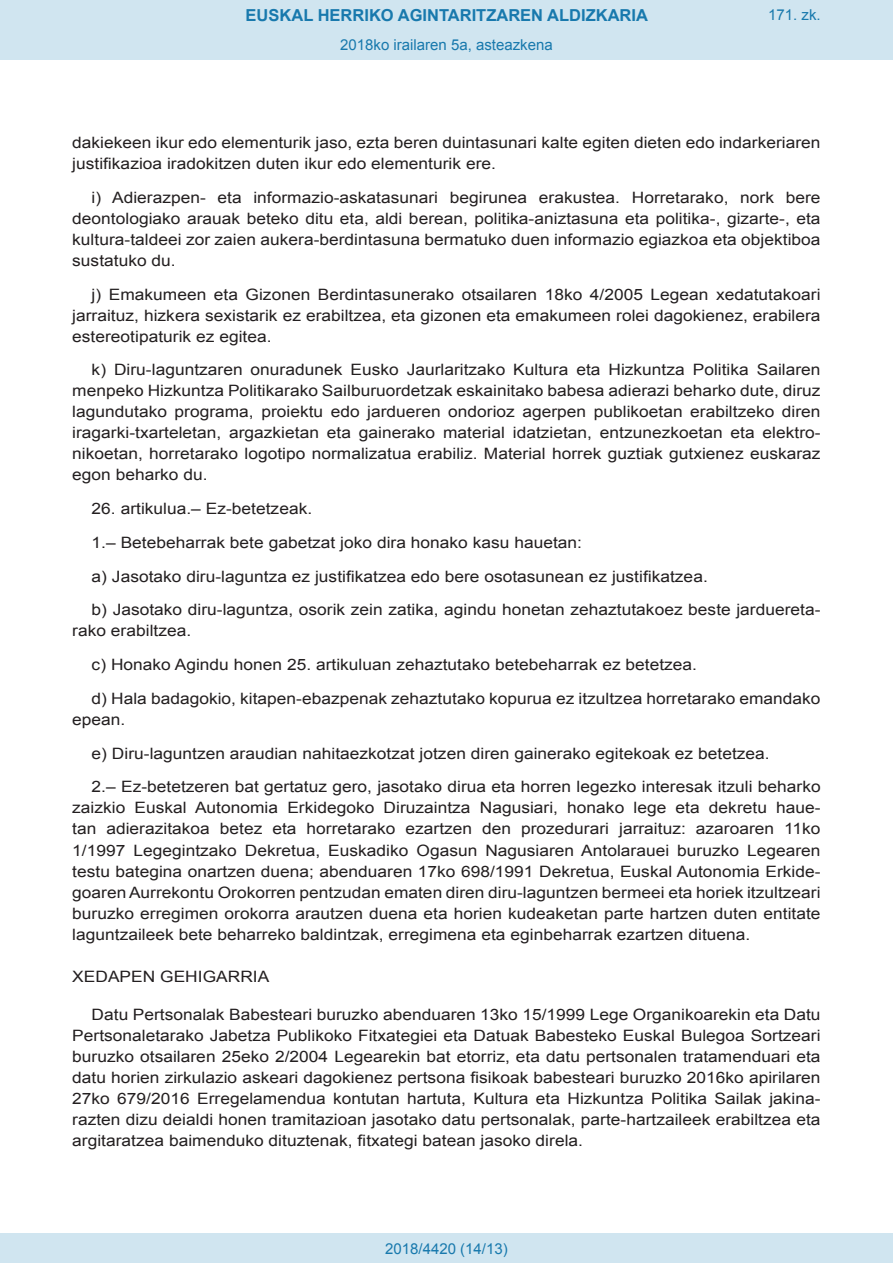
<style>
.page{position:relative;width:893px;height:1263px;background:#fff}
.page>*{position:absolute;margin:0;border:0;box-sizing:border-box;transform-origin:0 0}
.t1{font:700 16.5px "Arial";color:#1879ad}
.BOPVDetalle{font:15.6px/21px "Arial";color:#231f20;text-align:justify;scale:1.11 1}
.BOPVDisposicionTitul{font:15.6px "Arial";color:#231f20;scale:1.11 1}
.Paginacion_Centro{font:15px "Arial";color:#1879ad}
</style>
<div class="page">
<div style="left:0;top:0;width:893px;height:60px;background:#d0e5f0"></div>
<div style="left:0;top:1233px;width:893px;height:30px;background:#d0e5f0"></div>
<p class="t1" style="left:246px;top:4px;width:404px">EUSKAL HERRIKO AGINTARITZAREN ALDIZKARIA</p>
<p class="Paginacion_Centro" style="left:340px;top:35px;width:214px">2018ko irailaren 5a, asteazkena</p>
<p class="Paginacion_Centro" style="left:768px;top:5px;width:54px">171. zk.</p>
<p class="BOPVDetalle" style="left:72px;top:132px;width:676px">dakiekeen ikur edo elementurik jaso, ezta beren duintasunari kalte egiten dieten edo indarkeriaren justifikazioa iradokitzen duten ikur edo elementurik ere.</p>
<p class="BOPVDetalle" style="left:72px;top:187px;width:676px;text-indent:19px">i) Adierazpen- eta informazio-askatasunari begirunea erakustea. Horretarako, nork bere deontologiako arauak beteko ditu eta, aldi berean, politika-aniztasuna eta politika-, gizarte-, eta kultura-taldeei zor zaien aukera-berdintasuna bermatuko duen informazio egiazkoa eta objektiboa sustatuko du.</p>
<p class="BOPVDetalle" style="left:72px;top:284px;width:676px;text-indent:19px">j) Emakumeen eta Gizonen Berdintasunerako otsailaren 18ko 4/2005 Legean xedatutakoari jarraituz, hizkera sexistarik ez erabiltzea, eta gizonen eta emakumeen rolei dagokienez, erabilera estereotipaturik ez egitea.</p>
<p class="BOPVDetalle" style="left:72px;top:360px;width:676px;text-indent:19px">k) Diru-laguntzaren onuradunek Eusko Jaurlaritzako Kultura eta Hizkuntza Politika Sailaren menpeko Hizkuntza Politikarako Sailburuordetzak eskainitako babesa adierazi beharko dute, diruz lagundutako programa, proiektu edo jardueren ondorioz agerpen publikoetan erabiltzeko diren iragarki-txarteletan, argazkietan eta gainerako material idatzietan, entzunezkoetan eta elektro&shy;nikoetan, horretarako logotipo normalizatua erabiliz. Material horrek guztiak gutxienez euskaraz egon beharko du.</p>
<p class="BOPVDetalle" style="left:92px;top:498px;width:200px">26. artikulua.– Ez-betetzeak.</p>
<p class="BOPVDetalle" style="left:92px;top:532px;width:443px">1.– Betebeharrak bete gabetzat joko dira honako kasu hauetan:</p>
<p class="BOPVDetalle" style="left:92px;top:566px;width:557px">a) Jasotako diru-laguntza ez justifikatzea edo bere osotasunean ez justifikatzea.</p>
<p class="BOPVDetalle" style="left:72px;top:600px;width:676px;text-indent:19px">b) Jasotako diru-laguntza, osorik zein zatika, agindu honetan zehaztutakoez beste jarduereta&shy;rako erabiltzea.</p>
<p class="BOPVDetalle" style="left:92px;top:654px;width:547px">c) Honako Agindu honen 25. artikuluan zehaztutako betebeharrak ez betetzea.</p>
<p class="BOPVDetalle" style="left:72px;top:688px;width:676px;text-indent:19px">d) Hala badagokio, kitapen-ebazpenak zehaztutako kopurua ez itzultzea horretarako emandako epean.</p>
<p class="BOPVDetalle" style="left:92px;top:743px;width:612px">e) Diru-laguntzen araudian nahitaezkotzat jotzen diren gainerako egitekoak ez betetzea.</p>
<p class="BOPVDetalle" style="left:72px;top:777px;width:676px;text-indent:19px">2.– Ez-betetzeren bat gertatuz gero, jasotako dirua eta horren legezko interesak itzuli beharko zaizkio Euskal Autonomia Erkidegoko Diruzaintza Nagusiari, honako lege eta dekretu haue&shy;tan adierazitakoa betez eta horretarako ezartzen den prozedurari jarraituz: azaroaren 11ko 1/1997 Legegintzako Dekretua, Euskadiko Ogasun Nagusiaren Antolarauei buruzko Legearen testu bategina onartzen duena; abenduaren 17ko 698/1991 Dekretua, Euskal Autonomia Erkide&shy;goaren Aurrekontu Orokorren pentzudan ematen diren diru-laguntzen bermeei eta horiek itzultzeari buruzko erregimen orokorra arautzen duena eta horien kudeaketan parte hartzen duten entitate laguntzaileek bete beharreko baldintzak, erregimena eta eginbeharrak ezartzen dituena.</p>
<p class="BOPVDisposicionTitul" style="left:72px;top:966px;width:179px">XEDAPEN GEHIGARRIA</p>
<p class="BOPVDetalle" style="left:72px;top:1004px;width:676px;text-indent:19px">Datu Pertsonalak Babesteari buruzko abenduaren 13ko 15/1999 Lege Organikoarekin eta Datu Pertsonaletarako Jabetza Publikoko Fitxategiei eta Datuak Babesteko Euskal Bulegoa Sortzeari buruzko otsailaren 25eko 2/2004 Legearekin bat etorriz, eta datu pertsonalen tratamenduari eta datu horien zirkulazio askeari dagokienez pertsona fisikoak babesteari buruzko 2016ko apirilaren 27ko 679/2016 Erregelamendua kontutan hartuta, Kultura eta Hizkuntza Politika Sailak jakina&shy;razten dizu deialdi honen tramitazioan jasotako datu pertsonalak, parte-hartzaileek erabiltzea eta argitaratzea baimenduko dituztenak, fitxategi batean jasoko direla.</p>
<p class="Paginacion_Centro" style="left:385px;top:1238px;width:124px">2018/4420 (14/13)</p>
</div>
